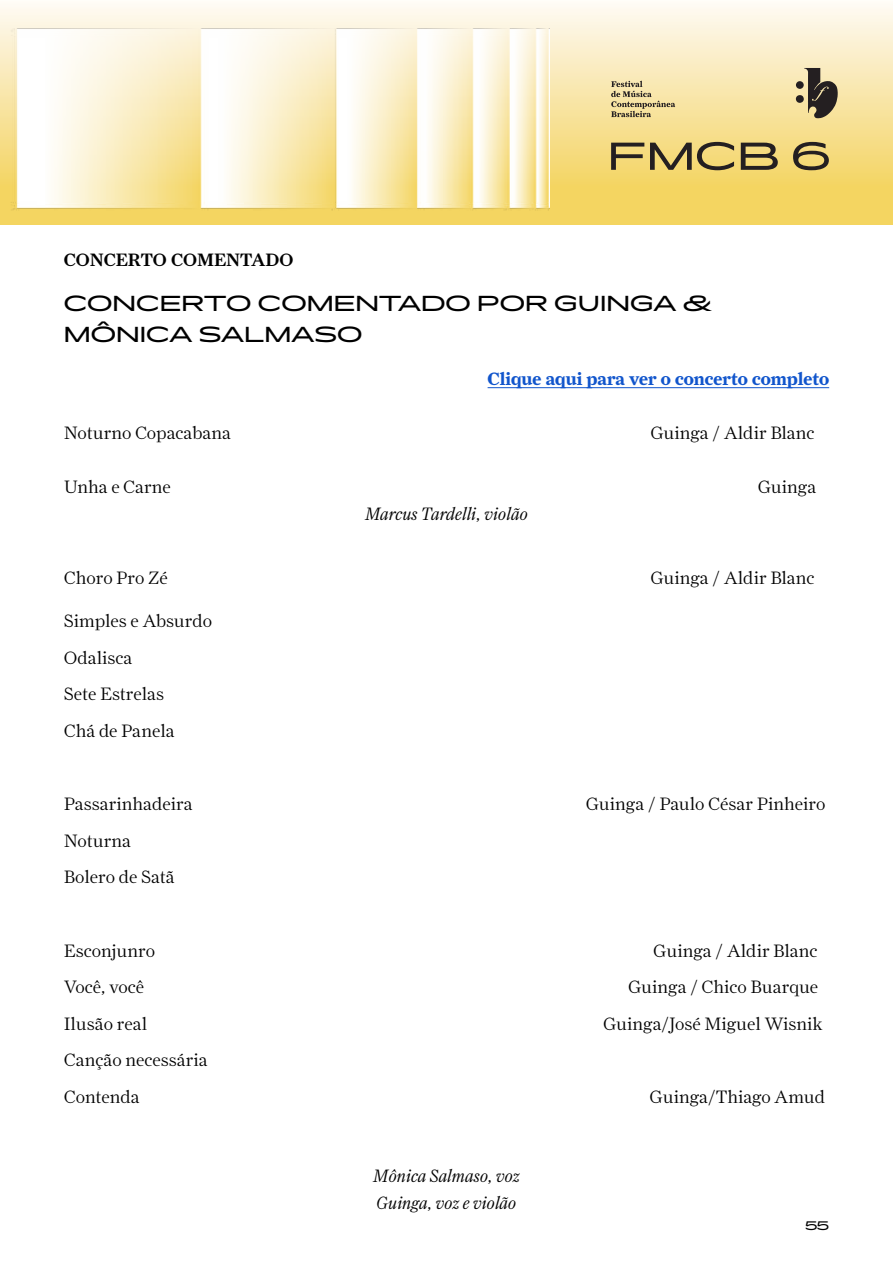
<style>
.page{position:relative;width:893px;height:1263px;background:#fff}
.page>*{position:absolute;margin:0;border:0;box-sizing:border-box;transform-origin:0 0}
.t1{font:21px/31.5px "Pano";color:#000}
.t2{font:300 18px/36.6px "Farnham Display";color:#000}
.t3{font:italic 300 18px/27px "Farnham Display";color:#000}
.t4{font:700 18px "Farnham Display";color:#15c}
.t5{font:500 18px "Farnham Display";color:#000}
.t6{font:12px "Pano";color:#000}
</style>
<div class="page">
<hr style="left:488px;top:387px;width:341px;height:1px;background:#15c">
<svg style="left:0;top:4px;width:893px;height:220px;background:#f8e5a5"></svg>
<svg style="left:611px;top:143px;width:33px;height:27px"></svg>
<svg style="left:650px;top:142px;width:84px;height:28px;background:#aa975b"></svg>
<svg style="left:741px;top:143px;width:37px;height:27px"></svg>
<svg style="left:793px;top:142px;width:36px;height:28px"></svg>
<svg style="left:793px;top:54px;width:45px;height:64px;background:#aa9e7f"></svg>
<div style="left:796px;top:95px;width:8px;height:8px;background:#241f21;border-radius:50%"></div>
<div style="left:796px;top:81px;width:8px;height:8px;background:#241f21;border-radius:50%"></div>
<svg style="left:611px;top:81px;width:64px;height:36px;background:#d0c08e"></svg>
<img style="left:4px;top:13px;width:545px;height:212px">
<p class="t5" style="left:64px;top:249px;width:231px">CONCERTO COMENTADO</p>
<p class="t1" style="left:64px;top:287px;width:650px">CONCERTO COMENTADO POR GUINGA &amp;<br>MÔNICA SALMASO</p>
<p class="t4" style="left:488px;top:368px;width:343px">Clique aqui para ver o concerto completo</p>
<p class="t2" style="left:64px;top:415px;width:169px">Noturno Copacabana</p>
<p class="t2" style="left:650px;top:415px;width:166px">Guinga / Aldir Blanc</p>
<p class="t2" style="left:64px;top:469px;width:109px">Unha e Carne</p>
<p class="t2" style="left:758px;top:469px;width:60px">Guinga</p>
<p class="t3" style="left:365px;top:500px;width:164px">Marcus Tardelli, violão</p>
<p class="t2" style="left:64px;top:559px;width:106px">Choro Pro Zé</p>
<p class="t2" style="left:650px;top:559px;width:166px">Guinga / Aldir Blanc</p>
<p class="t2" style="left:64px;top:602px;width:150px">Simples e Absurdo<br>Odalisca<br>Sete Estrelas<br>Chá de Panela</p>
<p class="t2" style="left:64px;top:785px;width:130px">Passarinhadeira</p>
<p class="t2" style="left:586px;top:785px;width:241px">Guinga / Paulo César Pinheiro</p>
<p class="t2" style="left:64px;top:822px;width:113px">Noturna<br>Bolero de Satã</p>
<p class="t2" style="left:64px;top:932px;width:93px">Esconjunro</p>
<p class="t2" style="left:653px;top:932px;width:166px">Guinga / Aldir Blanc</p>
<p class="t2" style="left:64px;top:968px;width:82px">Você, você</p>
<p class="t2" style="left:628px;top:968px;width:192px">Guinga / Chico Buarque</p>
<p class="t2" style="left:64px;top:1005px;width:85px">Ilusão real</p>
<p class="t2" style="left:603px;top:1005px;width:221px">Guinga/José Miguel Wisnik</p>
<p class="t2" style="left:64px;top:1042px;width:146px">Canção necessária<br>Contenda</p>
<p class="t2" style="left:650px;top:1078px;width:177px">Guinga/Thiago Amud</p>
<p class="t3" style="left:373px;top:1162px;width:148px">Mônica Salmaso, voz<br>Guinga, voz e violão</p>
<p class="t6" style="left:805px;top:1218px;width:25px">55</p>
</div>
